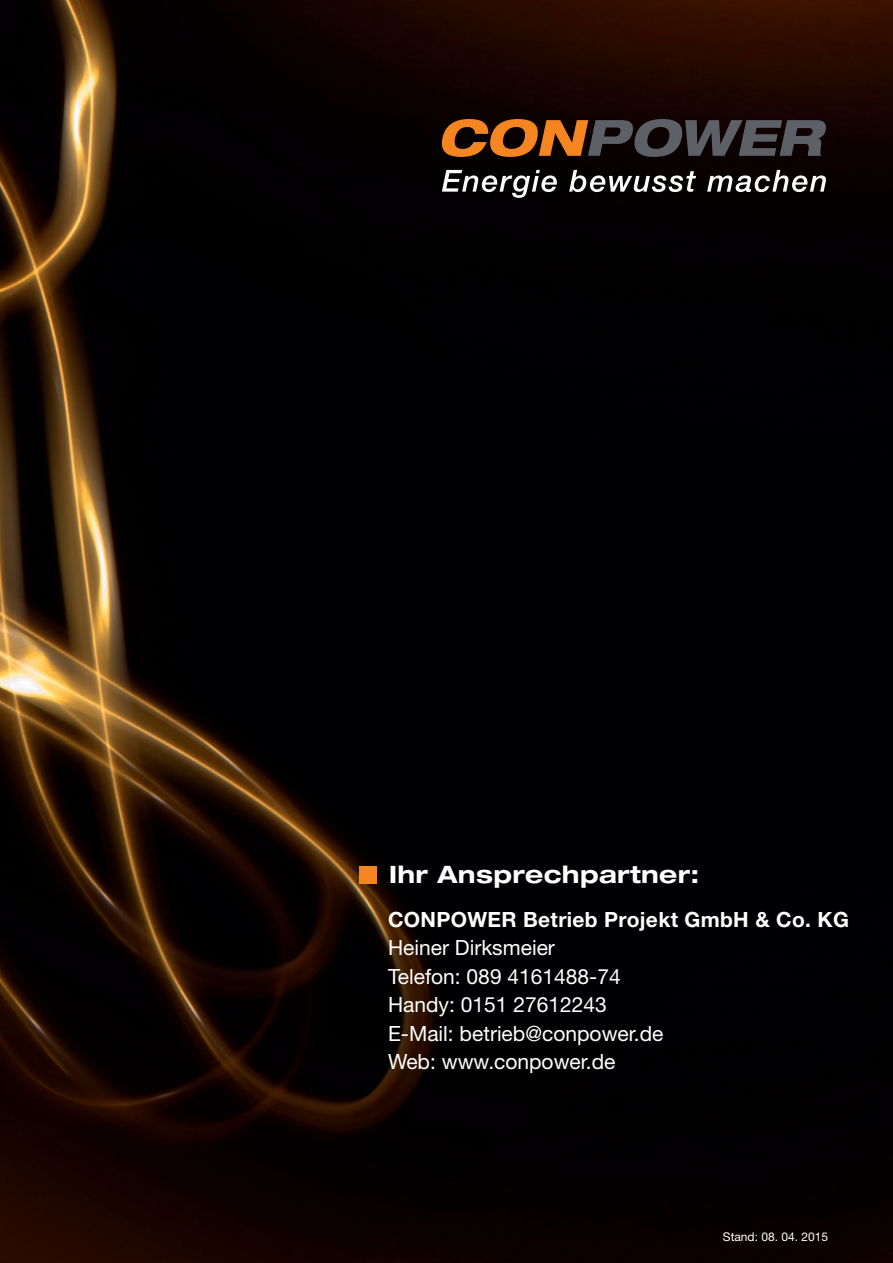
<style>
.page{position:relative;width:893px;height:1263px;background:#fff}
.page>*{position:absolute;margin:0;border:0;box-sizing:border-box;transform-origin:0 0}
.t1{font:700 expanded 24px "Helvetica Neue";letter-spacing:.015em;color:#fff}
.t2{font:21px "Helvetica Neue";color:#fff}
.t3{font:700 21px "Helvetica Neue";letter-spacing:.015em;color:#fff}
.t4{font:12px "Helvetica Neue";color:#fff}
</style>
<div class="page">
<img style="left:0;top:0;width:893px;height:1263px">
<svg style="left:442px;top:170px;width:115px;height:28px"></svg>
<svg style="left:569px;top:170px;width:127px;height:22px"></svg>
<svg style="left:707px;top:170px;width:119px;height:22px"></svg>
<svg style="left:440px;top:119px;width:387px;height:38px;background:#5a3f2c"></svg>
<div style="left:359px;top:866px;width:18px;height:17px;background:#f58520"></div>
<p class="t1" style="left:389px;top:859px;width:312px">Ihr Ansprechpartner:</p>
<p class="t3" style="left:388px;top:906px;width:462px">CONPOWER Betrieb Projekt GmbH &amp; Co. KG</p>
<p class="t2" style="left:388px;top:935px;width:168px">Heiner Dirksmeier</p>
<p class="t2" style="left:388px;top:964px;width:234px">Telefon: 089 4161488-74</p>
<p class="t2" style="left:388px;top:992px;width:220px">Handy: 0151 27612243</p>
<p class="t2" style="left:388px;top:1021px;width:277px">E-Mail: betrieb@conpower.de</p>
<p class="t2" style="left:388px;top:1049px;width:229px">Web: www.conpower.de</p>
<p class="t4" style="left:723px;top:1229px;width:107px">Stand: 08. 04. 2015</p>
</div>
